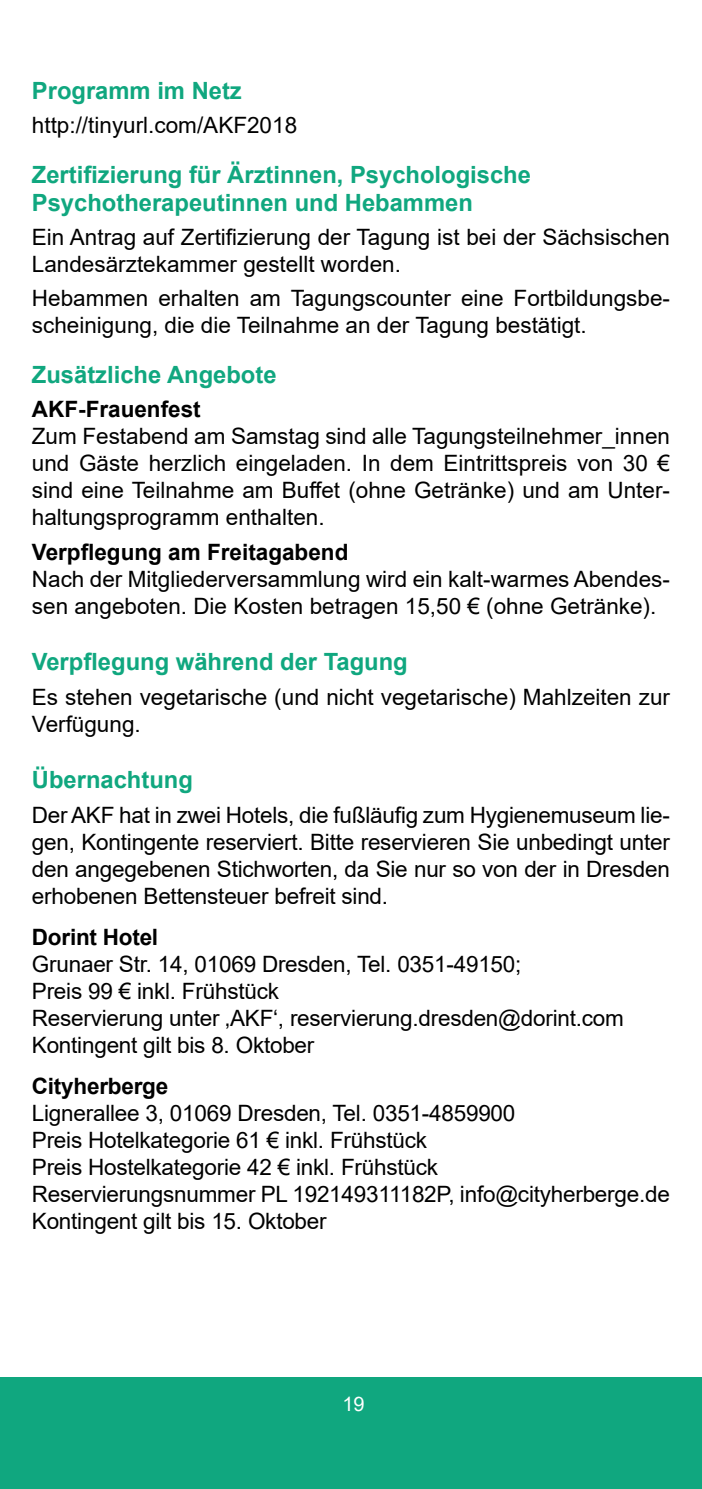
<style>
.page{position:relative;width:702px;height:1489px;background:#fff}
.page>*{position:absolute;margin:0;border:0;box-sizing:border-box;transform-origin:0 0}
.t1{font:700 23.75px/28.5px "Arial";color:#10a77f}
.t2{font:22.5px/27px "Arial";color:#000}
.t3{font:700 22.5px "Arial";color:#000}
.t4{font:20px "Arial";color:#fff}
</style>
<div class="page">
<div style="left:0;top:1376px;width:702px;height:112px;background:#10a77f"></div>
<p class="t1" style="left:32px;top:76px;width:211px">Programm im Netz</p>
<p class="t2" style="left:32px;top:111px;width:267px">http://tinyurl.com/AKF2018</p>
<p class="t1" style="left:32px;top:160px;width:500px">Zertifizierung für Ärztinnen, Psychologische<br>Psychotherapeutinnen und Hebammen</p>
<p class="t2" style="left:32px;top:224px;width:639px">Ein Antrag auf Zertifizierung der Tagung ist bei der Sächsischen<br>Landesärztekammer gestellt worden.</p>
<p class="t2" style="left:32px;top:285px;width:639px">Hebammen erhalten am Tagungscounter eine Fortbildungsbe&shy;scheinigung, die die Teilnahme an der Tagung bestätigt.</p>
<p class="t1" style="left:32px;top:361px;width:246px">Zusätzliche Angebote</p>
<p class="t3" style="left:32px;top:393px;width:170px">AKF-Frauenfest</p>
<p class="t2" style="left:32px;top:423px;width:639px;text-align:justify">Zum Festabend am Samstag sind alle Tagungsteilnehmer_innen und Gäste herzlich eingeladen. In dem Eintrittspreis von 30 € sind eine Teilnahme am Buffet (ohne Getränke) und am Unter&shy;haltungsprogramm enthalten.</p>
<p class="t3" style="left:32px;top:535px;width:318px">Verpflegung am Freitagabend</p>
<p class="t2" style="left:32px;top:565px;width:639px">Nach der Mitgliederversammlung wird ein kalt-warmes Abendes&shy;sen angeboten. Die Kosten betragen 15,50 € (ohne Getränke).</p>
<p class="t1" style="left:32px;top:648px;width:377px">Verpflegung während der Tagung</p>
<p class="t2" style="left:32px;top:683px;width:639px">Es stehen vegetarische (und nicht vegetarische) Mahlzeiten zur<br>Verfügung.</p>
<p class="t1" style="left:32px;top:766px;width:162px">Übernachtung</p>
<p class="t2" style="left:32px;top:801px;width:639px;text-align:justify">Der AKF hat in zwei Hotels, die fußläufig zum Hygienemuseum lie&shy;gen, Kontingente reserviert. Bitte reservieren Sie unbedingt unter den angegebenen Stichworten, da Sie nur so von der in Dresden erhobenen Bettensteuer befreit sind.</p>
<p class="t3" style="left:32px;top:921px;width:128px">Dorint Hotel</p>
<p class="t2" style="left:32px;top:950px;width:593px">Grunaer Str. 14, 01069 Dresden, Tel. 0351-49150;<br>Preis 99 € inkl. Frühstück<br>Reservierung unter ‚AKF‘, reservierung.dresden@dorint.com Kontingent gilt bis 8. Oktober</p>
<p class="t3" style="left:32px;top:1070px;width:138px">Cityherberge</p>
<p class="t2" style="left:32px;top:1099px;width:639px">Lignerallee 3, 01069 Dresden, Tel. 0351-4859900<br>Preis Hotelkategorie 61 € inkl. Frühstück<br>Preis Hostelkategorie 42 € inkl. Frühstück<br>Reservierungsnummer PL 192149311182P, info@cityherberge.de Kontingent gilt bis 15. Oktober</p>
<p class="t4" style="left:342px;top:1389px;width:24px">19</p>
</div>
